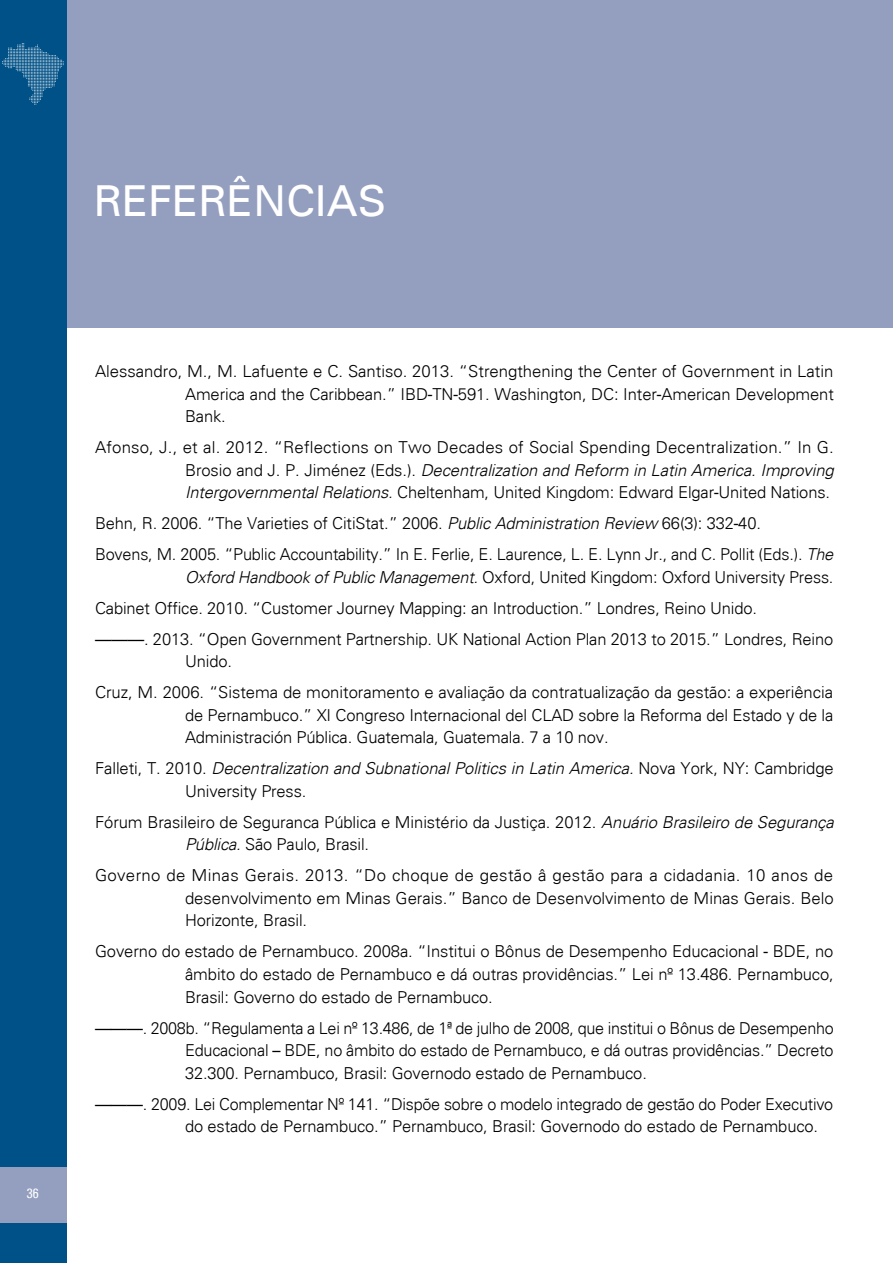
<style>
.page{position:relative;width:893px;height:1263px;background:#fff}
.page>*{position:absolute;margin:0;border:0;box-sizing:border-box;transform-origin:0 0}
.t1{font:42.75px "Univers";color:#fff}
.t2{font:300 16.5px/22.5px "Univers";letter-spacing:-.01em;color:#000}
.t3{font:italic 300 16.5px/22.5px "Univers";letter-spacing:-.005em;color:#000}
.t4{font:condensed 13.5px "Univers";color:#fff}
.s1{font-style:italic}
.s2{font-style:normal}
</style>
<div class="page">
<div style="left:0;top:0;width:893px;height:328px;background:#949ebe"></div>
<div style="left:0;top:0;width:67px;height:1263px;background:#005187"></div>
<div style="left:0;top:1167px;width:67px;height:55px;background:#949ebe"></div>
<svg style="left:2px;top:43px;width:62px;height:62px"></svg>
<h1 class="t1" style="left:94px;top:174px;width:55px">REFER</h1>
<h1 class="t1" style="left:227px;top:174px;width:53px">ÊNCIAS</h1>
<p class="t4" style="left:27px;top:1184px;width:13px">36</p>
<p class="t2" style="left:185px;top:360px;width:650px;text-align:justify;text-indent:-90px">Alessandro, M., M. Lafuente e C. Santiso. 2013. “Strengthening the Center of Government in Latin America and the Caribbean.” IBD-TN-591. Washington, DC: Inter-American Development Bank.</p>
<p class="t2" style="left:185px;top:436px;width:650px;text-align:justify;text-indent:-90px">Afonso, J., et al. 2012. “Reflections on Two Decades of Social Spending Decentralization.” In G.<br>Brosio and J. P. Jiménez (Eds.). <span class="s1">Decentralization and Reform in Latin America. Improving Intergovernmental Relations.</span> Cheltenham, U nited Kingdom: Edward Elgar-U nited Nations.</p>
<p class="t2" style="left:95px;top:508px;width:740px;line-height:31px">Behn, R. 2006. “The Varieties of CitiStat.” 2006. <span class="s1">Public Administration Review</span> 66(3): 332-40.<br>Bovens, M. 2005. “Public Accountability.” In E. Ferlie, E. Laurence, L. E. Lynn Jr., and C. Pollit (Eds.). <span class="s1">The</span></p>
<p class="t2" style="left:95px;top:561px;width:740px;line-height:31px;text-indent:90px"><span class="s1">Oxford Handbook of Public Management.</span> Oxford, U nited Kingdom: Oxford U niversity Press.<br>Cabinet Office. 2010. “Customer Journey Mapping: an Introduction.” Londres, Reino U nido.<br>———. 2013. “Open Government Partnership. U K National Action Plan 2013 to 2015.” Londres, Reino</p>
<p class="t2" style="left:95px;top:646px;width:740px;line-height:31px;text-indent:90px">Unido.<br>Cruz, M. 2006. “Sistema de monitoramento e avaliação da contratualização da gestão: a experiência</p>
<p class="t2" style="left:185px;top:703px;width:650px">de Pernambuco.” XI Congreso Internacional del CLAD sobre la Reforma del Estado y de la<br>Administración Pública. Guatemala, Guatemala. 7 a 10 nov.</p>
<p class="t3" style="left:185px;top:757px;width:650px;text-indent:-90px"><span class="s2">Falleti, T. 2010.</span> Decentralization and Subnational Politics in Latin America. <span class="s2">Nova York, NY: Cambridge<br>U niversity Press.</span></p>
<p class="t2" style="left:185px;top:810px;width:650px;text-indent:-90px">Fórum Brasileiro de Seguranca Pública e Ministério da Justiça. 2012. <span class="s1">Anuário Brasileiro de Segurança<br>Pública.</span> São Paulo, Brasil.</p>
<p class="t2" style="left:185px;top:864px;width:650px;text-align:justify;text-indent:-90px">Governo de Minas Gerais. 2013. “Do choque de gestão â gestão para a cidadania. 10 anos de desenvolvimento em Minas Gerais.” Banco de Desenvolvimento de Minas Gerais. Belo Horizonte, Brasil.</p>
<p class="t2" style="left:185px;top:940px;width:650px;text-align:justify;text-indent:-90px">Governo do estado de Pernambuco. 2008a. “Institui o Bônus de Desempenho Educacional - BDE, no âmbito do estado de Pernambuco e dá outras providências.” Lei nº 13.486. Pernambuco, Brasil: Governo do estado de Pernambuco.</p>
<p class="t2" style="left:185px;top:1016px;width:650px;text-align:justify;text-indent:-90px">———. 2008b. “Regulamenta a Lei nº 13.486, de 1ª de julho de 2008, que institui o Bônus de Desempenho Educacional – BDE, no âmbito do estado de Pernambuco, e dá outras providências.” Decreto 32.300. Pernambuco, Brasil: Governodo estado de Pernambuco.</p>
<p class="t2" style="left:185px;top:1092px;width:650px;text-indent:-90px">———. 2009. Lei Complementar Nº 141. “Dispõe sobre o modelo integrado de gestão do Poder Executivo do estado de Pernambuco.” Pernambuco, Brasil: Governodo do estado de Pernambuco.</p>
</div>
